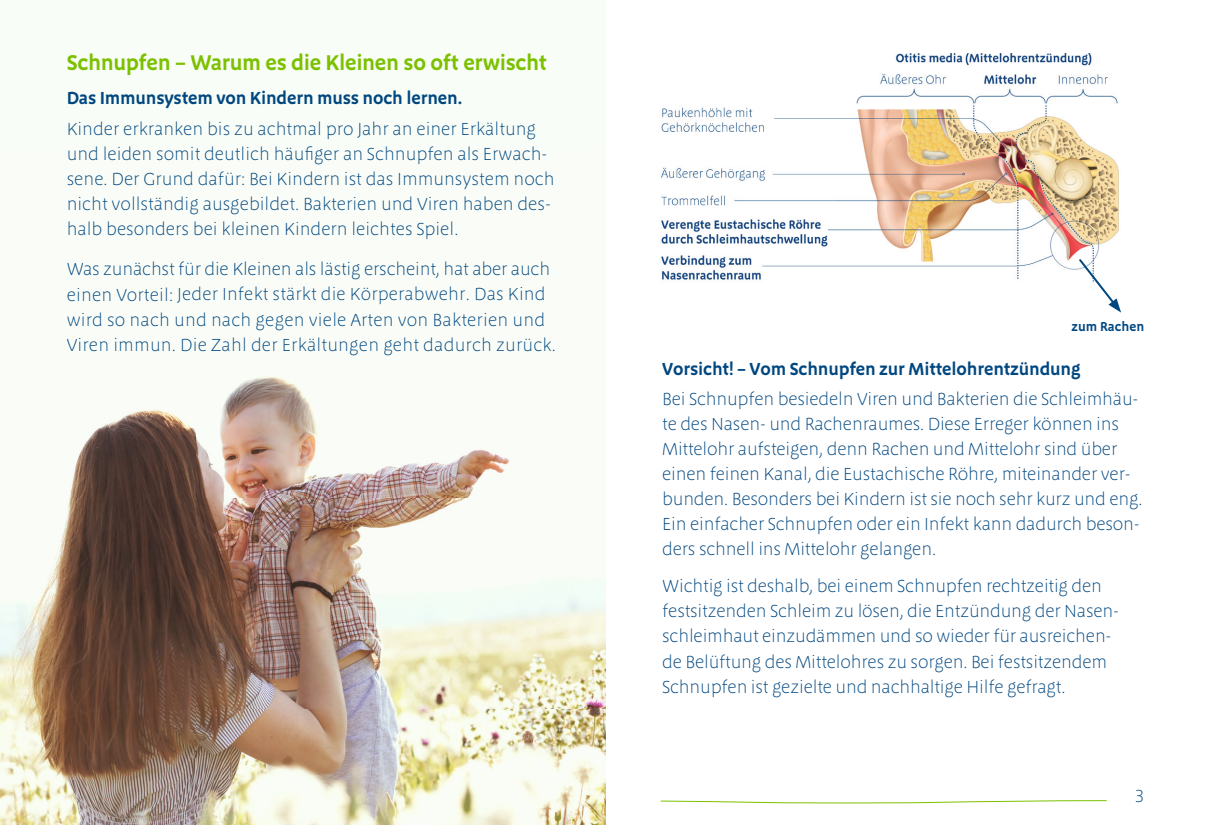
<style>
.page{position:relative;width:1211px;height:825px;background:#fff}
.page>*{position:absolute;margin:0;border:0;box-sizing:border-box;transform-origin:0 0}
.t1{font:600 22px "Megano OT";letter-spacing:-.015em;color:#7bc100}
.t2{font:300 18px/25px "Megano OT";letter-spacing:-.01em;color:#004780}
.t3{font:300 18px/25px "Megano OT";letter-spacing:.01em;color:#004780}
.t4{font:600 18px "Megano OT";letter-spacing:-.01em;color:#004780}
.t5{font:600 13.2px "Megano OT";color:#004780}
</style>
<div class="page">
<img style="left:661px;top:53px;width:458px;height:227px">
<svg style="left:1077px;top:257px;width:44px;height:55px"></svg>
<svg style="left:660px;top:800px;width:446px;height:3px"></svg>
<div style="left:0;top:0;width:605px;height:824px;background:#f9fdf7"></div>
<img style="left:0;top:376px;width:605px;height:448px">
<p class="t1" style="left:67px;top:49px;width:482px">Schnupfen – Warum es die Kleinen so oft erwischt</p>
<p class="t4" style="left:67px;top:87px;width:397px">Das Immunsystem von Kindern muss noch lernen.</p>
<p class="t2" style="left:67px;top:116px;width:489px">Kinder erkranken bis zu achtmal pro Jahr an einer Erkältung und leiden somit deutlich häufiger an Schnupfen als Erwach&shy;sene. Der Grund dafür: Bei Kindern ist das Immunsystem noch nicht vollständig ausgebildet. Bakterien und Viren haben des&shy;halb besonders bei kleinen Kindern leichtes Spiel.</p>
<p class="t3" style="left:67px;top:257px;width:491px">Was zunächst für die Kleinen als lästig erscheint, hat aber auch einen Vorteil: Jeder Infekt stärkt die Körperabwehr. Das Kind wird so nach und nach gegen viele Arten von Bakterien und Viren immun. Die Zahl der Erkältungen geht dadurch zurück.</p>
<p class="t5" style="left:1071px;top:319px;width:74px">zum Rachen</p>
<p class="t4" style="left:662px;top:358px;width:420px">Vorsicht! – Vom Schnupfen zur Mittelohrentzündung</p>
<p class="t2" style="left:662px;top:386px;width:482px">Bei Schnupfen besiedeln Viren und Bakterien die Schleimhäu&shy;te des Nasen- und Rachenraumes. Diese Erreger können ins Mittelohr aufsteigen, denn Rachen und Mittelohr sind über einen feinen Kanal, die Eustachische Röhre, miteinander ver&shy;bunden. Besonders bei Kindern ist sie noch sehr kurz und eng.<br>Ein einfacher Schnupfen oder ein Infekt kann dadurch beson&shy;ders schnell ins Mittelohr gelangen.</p>
<p class="t2" style="left:662px;top:573px;width:458px">Wichtig ist deshalb, bei einem Schnupfen rechtzeitig den festsitzenden Schleim zu lösen, die Entzündung der Nasen&shy;schleimhaut einzudämmen und so wieder für ausreichen&shy;de Belüftung des Mittelohres zu sorgen. Bei festsitzendem Schnupfen ist gezielte und nachhaltige Hilfe gefragt.</p>
<p class="t2" style="left:1135px;top:782px;width:10px">3</p>
</div>
